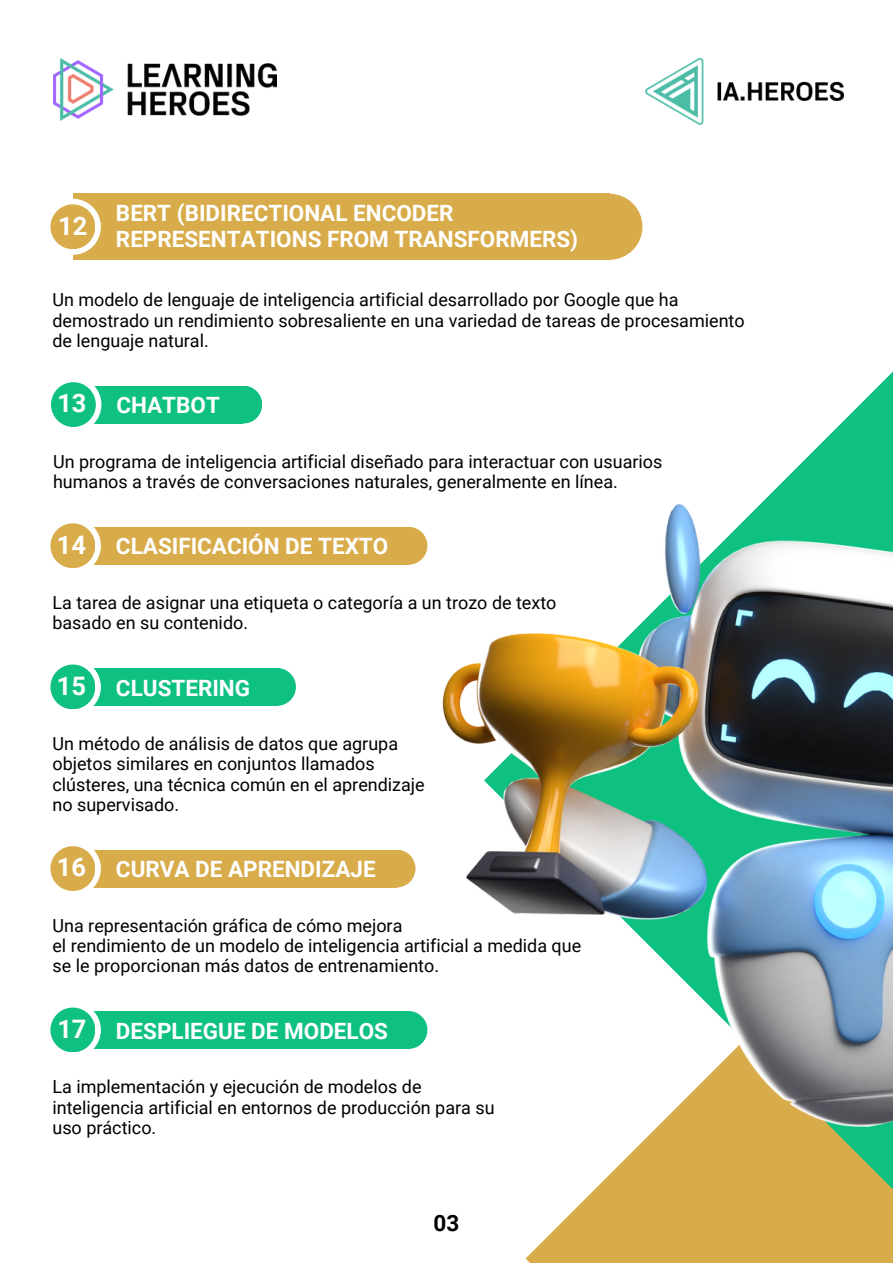
<style>
.page{position:relative;width:893px;height:1264px;background:#fff}
.page>*{position:absolute;margin:0;border:0;box-sizing:border-box;transform-origin:0 0}
.t1{font:700 25.5px "Roboto";color:#fff}
.t2{font:700 22.5px/25.8px "Roboto";color:#fff}
.t3{font:700 22.5px "Roboto";color:#000}
.t4{font:18px/20.2px "Roboto";color:#000}
</style>
<div class="page">
<img style="left:53px;top:58px;width:224px;height:62px">
<img style="left:645px;top:58px;width:198px;height:67px">
<div style="left:525px;top:956px;width:367px;height:306px;background:#d8ac4a"></div>
<svg style="left:525px;top:372px;width:367px;height:860px"></svg>
<div style="left:73px;top:194px;width:536px;height:66px;background:#d8ac4a"></div>
<div style="left:576px;top:194px;width:66px;height:66px;background:#d8ac4a;border-radius:50%"></div>
<div style="left:45px;top:199px;width:56px;height:56px;background:#fff;border-radius:50%"></div>
<div style="left:50px;top:204px;width:45px;height:45px;background:#d8ac4a;border-radius:50%"></div>
<div style="left:73px;top:385px;width:170px;height:38px;background:#0ec181"></div>
<div style="left:45px;top:376px;width:56px;height:56px;background:#fff;border-radius:50%"></div>
<div style="left:51px;top:382px;width:45px;height:45px;background:#0ec181;border-radius:50%"></div>
<div style="left:224px;top:385px;width:38px;height:38px;background:#0ec181;border-radius:50%"></div>
<div style="left:73px;top:527px;width:335px;height:37px;background:#d8ac4a"></div>
<div style="left:389px;top:527px;width:38px;height:37px;background:#d8ac4a;border-radius:50%"></div>
<div style="left:45px;top:517px;width:56px;height:57px;background:#fff;border-radius:50%"></div>
<div style="left:50px;top:523px;width:45px;height:45px;background:#d8ac4a;border-radius:50%"></div>
<div style="left:73px;top:668px;width:204px;height:38px;background:#0ec181"></div>
<div style="left:45px;top:659px;width:56px;height:56px;background:#fff;border-radius:50%"></div>
<div style="left:50px;top:664px;width:45px;height:45px;background:#0ec181;border-radius:50%"></div>
<div style="left:258px;top:668px;width:38px;height:38px;background:#0ec181;border-radius:50%"></div>
<div style="left:73px;top:849px;width:323px;height:38px;background:#d8ac4a"></div>
<div style="left:377px;top:849px;width:38px;height:38px;background:#d8ac4a;border-radius:50%"></div>
<div style="left:45px;top:840px;width:56px;height:56px;background:#fff;border-radius:50%"></div>
<div style="left:50px;top:846px;width:45px;height:45px;background:#d8ac4a;border-radius:50%"></div>
<div style="left:73px;top:1011px;width:335px;height:37px;background:#0ec181"></div>
<div style="left:45px;top:1001px;width:56px;height:57px;background:#fff;border-radius:50%"></div>
<div style="left:50px;top:1007px;width:45px;height:45px;background:#0ec181;border-radius:50%"></div>
<div style="left:389px;top:1011px;width:38px;height:37px;background:#0ec181;border-radius:50%"></div>
<img style="left:442px;top:504px;width:450px;height:622px">
<p class="t1" style="left:58px;top:211px;width:31px">12</p>
<p class="t2" style="left:116px;top:201px;width:463px">BERT (BIDIRECTIONAL ENCODER<br>REPRESENTATIONS FROM TRANSFORMERS)</p>
<p class="t4" style="left:52px;top:290px;width:693px">Un modelo de lenguaje de inteligencia artificial desarrollado por Google que ha demostrado un rendimiento sobresaliente en una variedad de tareas de procesamiento de lenguaje natural.</p>
<p class="t1" style="left:57px;top:389px;width:31px">13</p>
<p class="t2" style="left:116px;top:392px;width:105px">CHATBOT</p>
<p class="t4" style="left:53px;top:451px;width:611px">Un programa de inteligencia artificial diseñado para interactuar con usuarios humanos a través de conversaciones naturales, generalmente en línea.</p>
<p class="t1" style="left:57px;top:530px;width:31px">14</p>
<p class="t2" style="left:116px;top:534px;width:274px">CLASIFICACIÓN DE TEXTO</p>
<p class="t4" style="left:52px;top:592px;width:505px">La tarea de asignar una etiqueta o categoría a un trozo de texto basado en su contenido.</p>
<p class="t1" style="left:57px;top:671px;width:31px">15</p>
<p class="t2" style="left:116px;top:675px;width:136px">CLUSTERING</p>
<p class="t4" style="left:52px;top:734px;width:374px">Un método de análisis de datos que agrupa objetos similares en conjuntos llamados clústeres, una técnica común en el aprendizaje no supervisado.</p>
<p class="t1" style="left:57px;top:852px;width:31px">16</p>
<p class="t2" style="left:116px;top:856px;width:261px">CURVA DE APRENDIZAJE</p>
<p class="t4" style="left:52px;top:915px;width:351px">Una representación gráfica de cómo mejora</p>
<p class="t4" style="left:52px;top:935px;width:530px">el rendimiento de un modelo de inteligencia artificial a medida que</p>
<p class="t4" style="left:52px;top:956px;width:388px">se le proporcionan más datos de entrenamiento.</p>
<p class="t1" style="left:57px;top:1014px;width:31px">17</p>
<p class="t2" style="left:116px;top:1018px;width:273px">DESPLIEGUE DE MODELOS</p>
<p class="t4" style="left:52px;top:1076px;width:443px">La implementación y ejecución de modelos de inteligencia artificial en entornos de producción para su uso práctico.</p>
<p class="t3" style="left:433px;top:1209px;width:27px">03</p>
</div>
